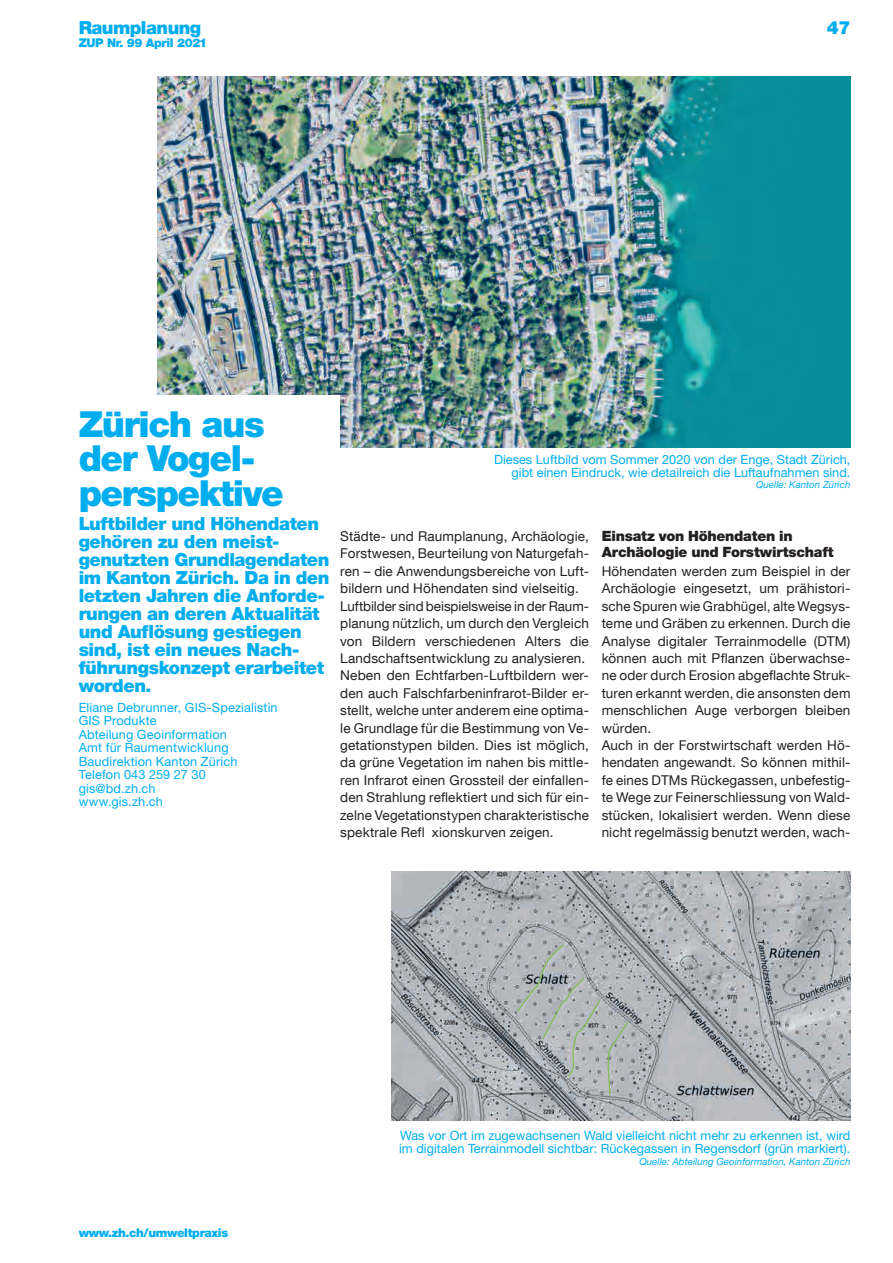
<style>
.page{position:relative;width:893px;height:1263px;background:#fff}
.page>*{position:absolute;margin:0;border:0;box-sizing:border-box;transform-origin:0 0}
.t1{font:900 36px/34.5px "Helvetica Neue LT Std";letter-spacing:-.04em;color:#00aeef}
.t2{font:900 18px/18px "Helvetica Neue LT Com";letter-spacing:-.025em;color:#00aeef}
.t3{font:900 14.25px/16.4px "Helvetica Neue LT Std";letter-spacing:-.015em;color:#231f20}
.t4{font:13.5px/17.4px "Helvetica Neue LT Com";letter-spacing:.01em;color:#231f20}
.t5{font:12.75px/13.5px "Helvetica Neue LT Std";color:#00aeef}
.t6{font:900 12px "Helvetica Neue LT Com";letter-spacing:-.03em;color:#00aeef}
.t7{font:italic 9.75px "Helvetica Neue LT Std";color:#00aeef}
</style>
<div class="page">
<img style="left:157px;top:77px;width:693px;height:370px">
<div style="left:79px;top:395px;width:261px;height:325px;background:#fff"></div>
<img style="left:391px;top:872px;width:459px;height:248px">
<svg style="left:516px;top:943px;width:113px;height:153px;background:#a7aeb0"></svg>
<h2 class="t2" style="left:79px;top:19px;width:124px">Raumplanung</h2>
<p class="t6" style="left:79px;top:35px;width:130px">ZUP Nr. 99 April 2021</p>
<p class="t2" style="left:827px;top:19px;width:25px">47</p>
<h1 class="t1" style="left:79px;top:406px;width:207px">Zürich aus der Vogel&shy;perspektive</h1>
<h2 class="t2" style="left:79px;top:514px;width:252px">Luftbilder und Höhendaten gehören zu den meist&shy;genutzten Grundlagendaten im Kanton Zürich. Da in den letzten Jahren die Anforde&shy;rungen an deren Aktualität und Auflösung gestiegen sind, ist ein neues Nach&shy;führungskonzept erarbeitet worden.</h2>
<p class="t5" style="left:79px;top:700px;width:201px">Eliane Debrunner, GIS-Spezialistin<br>GIS Produkte<br>Abteilung Geoinformation<br>Amt für Raumentwicklung<br>Baudirektion Kanton Zürich<br>Telefon 043 259 27 30 gis@bd.zh.ch<br>www.gis.zh.ch</p>
<p class="t5" style="left:494px;top:452px;width:358px;text-align:right">Dieses Luftbild vom Sommer 2020 von der Enge, Stadt Zürich, gibt einen Eindruck, wie detailreich die Luftaufnahmen sind.</p>
<p class="t7" style="left:756px;top:479px;width:96px">Quelle: Kanton Zürich</p>
<p class="t4" style="left:340px;top:527px;width:250px">Städte- und Raumplanung, Archäologie, Forstwesen, Beurteilung von Naturgefah&shy;ren – die Anwendungsbereiche von Luft&shy;bildern und Höhendaten sind vielseitig.<br>Luftbilder sind beispielsweise in der Raum&shy;planung nützlich, um durch den Vergleich von Bildern verschiedenen Alters die Landschaftsentwicklung zu analysieren.<br>Neben den Echtfarben-Luftbildern wer&shy;den auch Falschfarbeninfrarot-Bilder er&shy;stellt, welche unter anderem eine optima&shy;le Grundlage für die Bestimmung von Ve&shy;getationstypen bilden. Dies ist möglich, da grüne Vegetation im nahen bis mittle&shy;ren Infrarot einen Grossteil der einfallen&shy;den Strahlung reflektiert und sich für ein&shy;zelne Vegetationstypen charakteristische spektrale Refl xionskurven zeigen.</p>
<h3 class="t3" style="left:602px;top:528px;width:234px">Einsatz von Höhendaten in<br>Archäologie und Forstwirtschaft</h3>
<p class="t4" style="left:602px;top:562px;width:250px">Höhendaten werden zum Beispiel in der Archäologie eingesetzt, um prähistori&shy;sche Spuren wie Grabhügel, alte Wegsys&shy;teme und Gräben zu erkennen. Durch die Analyse digitaler Terrainmodelle (DTM) können auch mit Pflanzen überwachse&shy;ne oder durch Erosion abgeflachte Struk&shy;turen erkannt werden, die ansonsten dem menschlichen Auge verborgen bleiben würden.<br>Auch in der Forstwirtschaft werden Hö&shy;hendaten angewandt. So können mithil&shy;fe eines DTMs Rückegassen, unbefestig&shy;te Wege zur Feinerschliessung von Wald&shy;stücken, lokalisiert werden. Wenn diese nicht regelmässig benutzt werden, wach-</p>
<p class="t6" style="left:79px;top:1226px;width:151px">www.zh.ch/umweltpraxis</p>
<p class="t5" style="left:399px;top:1128px;width:453px">Was vor Ort im zugewachsenen Wald vielleicht nicht mehr zu erkennen ist, wird im digitalen Terrainmodell sichtbar: Rückegassen in Regensdorf (grün markiert).</p>
<p class="t7" style="left:639px;top:1155px;width:212px">Quelle: Abteilung Geoinformation, Kanton Zürich</p>
</div>
